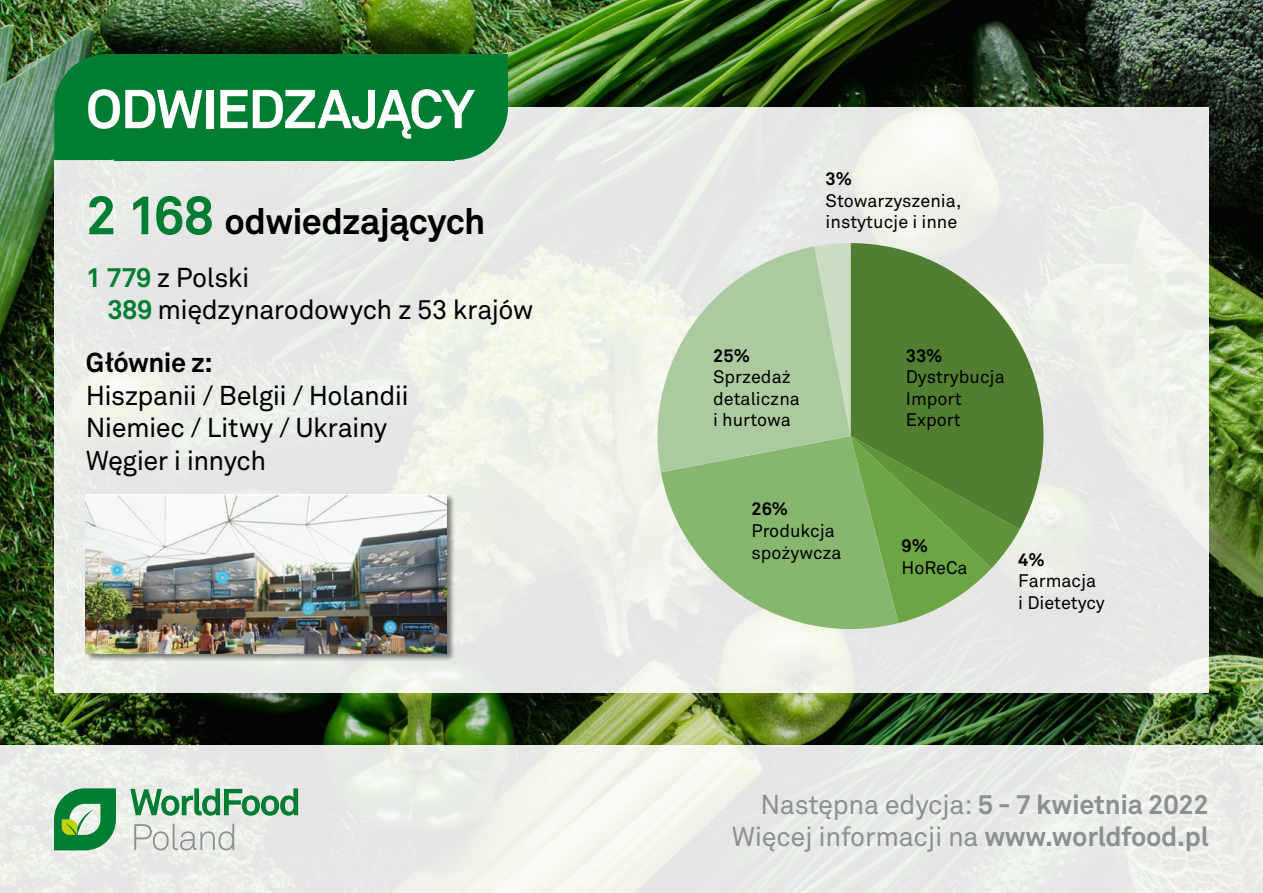
<style>
.page{position:relative;width:1263px;height:893px;background:#fff}
.page>*{position:absolute;margin:0;border:0;box-sizing:border-box;transform-origin:0 0}
.t1{font:700 54px "Akkurat Pro";letter-spacing:-.03em;color:#fff}
.t2{font:700 36px "Akkurat Pro";letter-spacing:-.02em;color:#000}
.t3{font:27px/32.4px "Akkurat Pro";letter-spacing:-.02em;color:#000}
.t4{font:27px/32.4px "Akkurat Pro";letter-spacing:-.01em;color:#8c9090;text-align:right}
.t5{font:700 27px "Akkurat Pro";letter-spacing:-.025em;color:#000}
.t6{font:18px/21.6px "Akkurat Pro";color:#000}
.t7{font:700 18px "Akkurat Pro";color:#000}
.s1{font-size:54px;color:#007d32}
.s2{font-weight:700;color:#007d32}
.s3{font-weight:700}
</style>
<div class="page">
<img style="left:0;top:0;width:1263px;height:746px">
<div style="left:54px;top:107px;width:1155px;height:586px;background:linear-gradient(to right,#e9ebe7,#ebede8)"></div>
<svg style="left:455px;top:54px;width:53px;height:106px"></svg>
<svg style="left:54px;top:54px;width:61px;height:106px"></svg>
<div style="left:115px;top:54px;width:340px;height:106px;background:#007d32"></div>
<div style="left:0;top:746px;width:1263px;height:147px;background:linear-gradient(to right,#eaede7,#ebede9)"></div>
<svg style="left:130px;top:788px;width:168px;height:28px"></svg>
<svg style="left:54px;top:788px;width:62px;height:62px"></svg>
<svg style="left:134px;top:824px;width:100px;height:26px"></svg>
<svg style="left:1020px;top:243px;width:23px;height:286px"></svg>
<svg style="left:661px;top:623px;width:237px;height:6px"></svg>
<svg style="left:657px;top:243px;width:363px;height:380px"></svg>
<div style="left:85px;top:494px;width:370px;height:168px;background:#000;opacity:.5"></div>
<img style="left:86px;top:494px;width:361px;height:159px">
<h1 class="t1" style="left:86px;top:76px;width:391px">ODWIEDZAJĄCY</h1>
<h2 class="t2" style="left:86px;top:199px;width:401px"><span class="s1">2 168</span> odwiedzających</h2>
<h3 class="t3" style="left:107px;top:262px;width:428px;text-indent:-21px"><span class="s2">1 779</span> z Polski<br><span class="s2">389</span> międzynarodowych z 53 krajów</h3>
<h3 class="t5" style="left:86px;top:346px;width:128px">Głównie z:</h3>
<h3 class="t3" style="left:86px;top:380px;width:324px">Hiszpanii / Belgii / Holandii<br>Niemiec / Litwy / Ukrainy<br>Węgier i innych</h3>
<p class="t7" style="left:826px;top:168px;width:28px">3%</p>
<p class="t6" style="left:826px;top:190px;width:137px">Stowarzyszenia, instytucje i inne</p>
<p class="t7" style="left:713px;top:344px;width:38px">25%</p>
<p class="t6" style="left:713px;top:367px;width:88px">Sprzedaż detaliczna i hurtowa</p>
<p class="t7" style="left:751px;top:498px;width:38px">26%</p>
<p class="t6" style="left:751px;top:520px;width:92px">Produkcja spożywcza</p>
<p class="t7" style="left:906px;top:344px;width:38px">33%</p>
<p class="t6" style="left:906px;top:367px;width:100px">Dystrybucja<br>Import<br>Export</p>
<p class="t7" style="left:901px;top:535px;width:28px">9%</p>
<p class="t6" style="left:901px;top:557px;width:68px">HoReCa</p>
<p class="t7" style="left:1018px;top:548px;width:28px">4%</p>
<p class="t6" style="left:1018px;top:571px;width:88px">Farmacja i Dietetycy</p>
<h3 class="t4" style="left:732px;top:789px;width:479px">Następna edycja: <span class="s3">5 - 7 kwietnia 2022<br></span>Więcej informacji na <span class="s3">www.worldfood.pl</span></h3>
</div>
